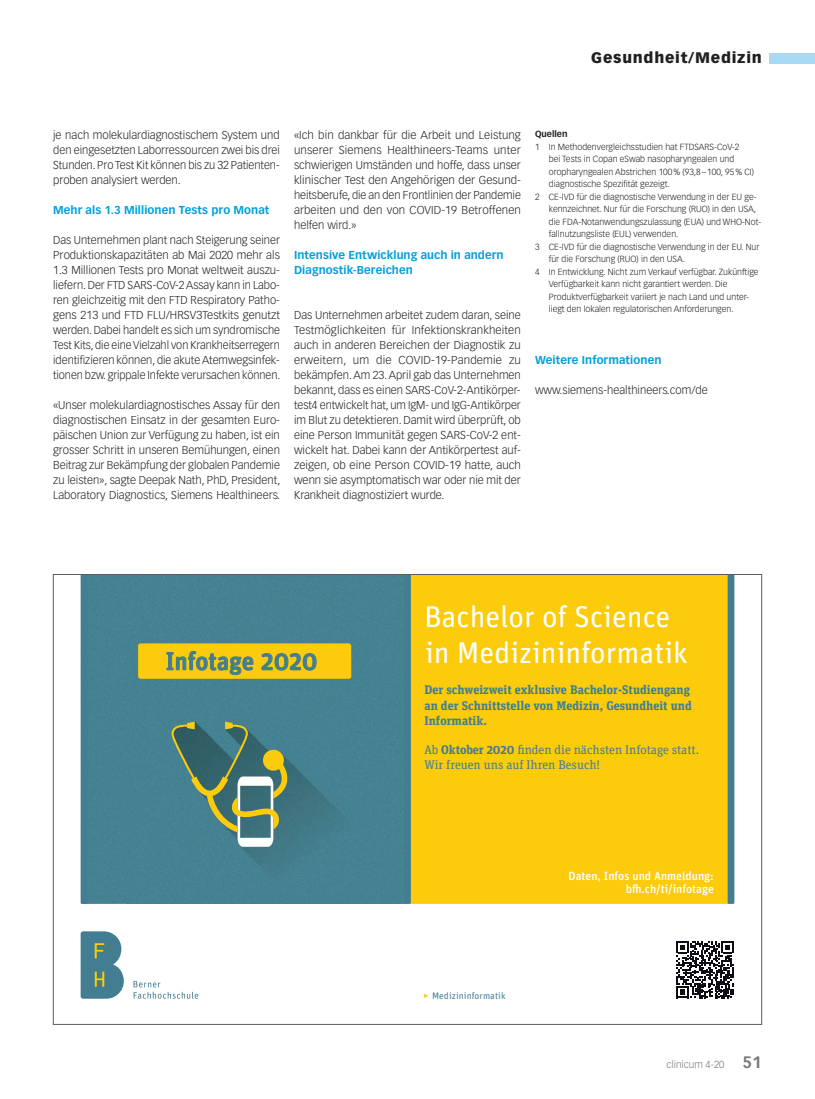
<style>
.page{position:relative;width:815px;height:1099px;background:#fff}
.page>*{position:absolute;margin:0;border:0;box-sizing:border-box;transform-origin:0 0}
.t1{font:30px/36px "Unit Rounded Pro";color:#fff}
.t2{font:500 25px "Unit Rounded Pro";color:#437d91}
.t3{font:900 15px "Vectora LT Std";letter-spacing:.05em;color:#231f20}
.t4{font:700 12.5px/15.1px "Unit Slab Pro";color:#437d91}
.t5{font:12.5px/15px "Unit Slab Pro";letter-spacing:-.005em;color:#437d91}
.t6{font:500 11.88px/13.5px "Unit Rounded Pro";color:#fff;text-align:right}
.t7{font:300 11.25px/15px "Vectora LT Std";color:#231f20;text-align:justify}
.t8{font:700 11.25px/15px "Vectora LT Std";letter-spacing:.005em;color:#009fda}
.t9{font:300 10px "Vectora LT Std";color:#76787b}
.t10{font:9.38px "Unit Rounded Pro";letter-spacing:.01em;color:#437d91}
.t11{font:300 8.75px "Vectora LT Std";color:#231f20}
.t12{font:700 8.75px "Vectora LT Std";color:#231f20}
.s1{font-weight:700}
.s2{color:#fccb0b}
.s3{font-weight:700;font-size:16.25px}
</style>
<div class="page">
<div style="left:770px;top:53px;width:45px;height:10px;background:#a5daf2"></div>
<div style="left:87px;top:576px;width:317px;height:121px;background:#448292"></div>
<div style="left:87px;top:697px;width:39px;height:206px;background:#448292"></div>
<img style="left:402px;top:697px;width:2px;height:206px">
<img style="left:163px;top:903px;width:204px;height:1px">
<div style="left:126px;top:675px;width:276px;height:228px;background:#448192"></div>
<svg style="left:170px;top:721px;width:118px;height:125px;background:#5e8578"></svg>
<div style="left:411px;top:576px;width:317px;height:327px;background:#fccb0b"></div>
<div style="left:81px;top:576px;width:6px;height:327px;background:#437d91"></div>
<div style="left:728px;top:576px;width:6px;height:327px;background:#437d91"></div>
<svg style="left:404px;top:576px;width:7px;height:327px;background:#467e8e"></svg>
<svg style="left:81px;top:931px;width:43px;height:67px;background:#5f8e97"></svg>
<svg style="left:134px;top:980px;width:64px;height:18px"></svg>
<div style="left:138px;top:643px;width:213px;height:35px;background:#fccb0b;border-radius:3px"></div>
<svg style="left:167px;top:651px;width:86px;height:23px"></svg>
<svg style="left:262px;top:653px;width:54px;height:17px"></svg>
<svg style="left:677px;top:941px;width:57px;height:57px"></svg>
<h3 class="t3" style="left:591px;top:49px;width:172px">Gesundheit/Medizin</h3>
<p class="t7" style="left:53px;top:128px;width:228px">je nach molekulardiagnostischem System und den eingesetzten Laborressourcen zwei bis drei Stunden. Pro Test Kit können bis zu 32 Patienten&shy;proben analysiert werden.</p>
<p class="t8" style="left:53px;top:203px;width:218px">Mehr als 1.3 Millionen Tests pro Monat</p>
<p class="t7" style="left:53px;top:233px;width:229px">Das Unternehmen plant nach Steigerung seiner Produktionskapazitäten ab Mai 2020 mehr als 1.3 Millionen Tests pro Monat weltweit auszu&shy;liefern. Der FTD SARS-CoV-2 Assay kann in Labo&shy;ren gleichzeitig mit den FTD Respiratory Patho&shy;gens 213 und FTD FLU/HRSV3Testkits genutzt werden. Dabei handelt es sich um syndromische Test Kits, die eine Vielzahl von Krankheitserregern identifizieren können, die akute Atemwegsinfek&shy;tionen bzw. grippale Infekte verursachen können.</p>
<p class="t7" style="left:53px;top:398px;width:229px">«Unser molekulardiagnostisches Assay fü r den diagnostischen Einsatz in der gesamten Euro&shy;päischen Union zur Verfü gung zu haben, ist ein grosser Schritt in unseren Bemü hungen, einen Beitrag zur Bekämpfung der globalen Pandemie zu leisten», sagte Deepak Nath, PhD, President, Laboratory Diagnostics, Siemens Healthineers.</p>
<p class="t7" style="left:294px;top:128px;width:228px">«Ich bin dankbar fü r die Arbeit und Leistung unserer Siemens Healthineers-Teams unter schwierigen Umständen und hoffe, dass unser klinischer Test den Angehörigen der Gesund&shy;heitsberufe, die an den Frontlinien der Pandemie arbeiten und den von COVID-19 Betroffenen helfen wird.»</p>
<p class="t8" style="left:294px;top:248px;width:211px">Intensive Entwicklung auch in andern<br>Diagnostik-Bereichen</p>
<p class="t7" style="left:294px;top:308px;width:228px">Das Unternehmen arbeitet zudem daran, seine Testmöglichkeiten fü r Infektionskrankheiten auch in anderen Bereichen der Diagnostik zu erweitern, um die COVID-19-Pandemie zu bekämpfen. Am 23. April gab das Unternehmen bekannt, dass es einen SARS-CoV-2-Antikörper&shy;test4 entwickelt hat, um IgM- und IgG-Antikörper im Blut zu detektieren. Damit wird ü berprü ft, ob eine Person Immunität gegen SARS-CoV-2 ent&shy;wickelt hat. Dabei kann der Antikörpertest auf&shy;zeigen, ob eine Person COVID-19 hatte, auch wenn sie asymptomatisch war oder nie mit der Krankheit diagnostiziert wurde.</p>
<p class="t12" style="left:535px;top:129px;width:34px">Quellen</p>
<p class="t11" style="left:535px;top:142px;width:206px">1 In Methodenvergleichsstudien hat FTDSARS-CoV-2</p>
<p class="t11" style="left:549px;top:154px;width:187px">bei Tests in Copan eSwab nasopharyngealen und</p>
<p class="t11" style="left:549px;top:167px;width:207px">oropharyngealen Abstrichen 100 % (93,8 – 100, 95 % CI)</p>
<p class="t11" style="left:549px;top:179px;width:122px">diagnostische Spezifität gezeigt.</p>
<p class="t11" style="left:535px;top:192px;width:223px">2 CE-IVD fü r die diagnostische Verwendung in der EU ge-</p>
<p class="t11" style="left:549px;top:204px;width:209px">kennzeichnet. Nur fü r die Forschung (RUO) in den USA,</p>
<p class="t11" style="left:549px;top:217px;width:214px">die FDA-Notanwendungszulassung (EUA) und WHO-Not-</p>
<p class="t11" style="left:549px;top:229px;width:131px">fallnutzungsliste (EUL) verwenden.</p>
<p class="t11" style="left:535px;top:242px;width:226px">3 CE-IVD fü r die diagnostische Verwendung in der EU. Nur</p>
<p class="t11" style="left:549px;top:254px;width:138px">fü r die Forschung (RUO) in den USA.</p>
<p class="t11" style="left:535px;top:267px;width:225px">4 In Entwicklung. Nicht zum Verkauf verfü gbar. Zukü nftige</p>
<p class="t11" style="left:549px;top:279px;width:180px">Verfü gbarkeit kann nicht garantiert werden. Die</p>
<p class="t11" style="left:549px;top:292px;width:202px">Produktverfü gbarkeit variiert je nach Land und unter-</p>
<p class="t11" style="left:549px;top:304px;width:186px">liegt den lokalen regulatorischen Anforderungen.</p>
<p class="t8" style="left:535px;top:353px;width:128px">Weitere Informationen</p>
<p class="t7" style="left:535px;top:383px;width:174px">www.siemens-healthineers.com/de</p>
<h2 class="t2" style="left:165px;top:643px;width:154px">Infotage 2020</h2>
<h1 class="t1" style="left:424px;top:597px;width:265px">Bachelor of Science in Medizininformatik</h1>
<p class="t4" style="left:424px;top:681px;width:269px">Der schweizweit exklusive Bachelor-Studiengang an der Schnittstelle von Medizin, Gesundheit und<br>Informatik.</p>
<p class="t5" style="left:424px;top:742px;width:276px">Ab <span class="s1">Oktober 2020</span> finden die nächsten Infotage statt.<br>Wir freuen uns auf Ihren Besuch!</p>
<p class="t10" style="left:424px;top:989px;width:84px"><span class="s2">‣</span> Medizininformatik</p>
<p class="t6" style="left:568px;top:868px;width:147px">Daten, Infos und Anmeldung: bfh.ch/ti/infotage</p>
<p class="t9" style="left:667px;top:1058px;width:97px">clinicum 4-20 <span class="s3">51</span></p>
</div>
